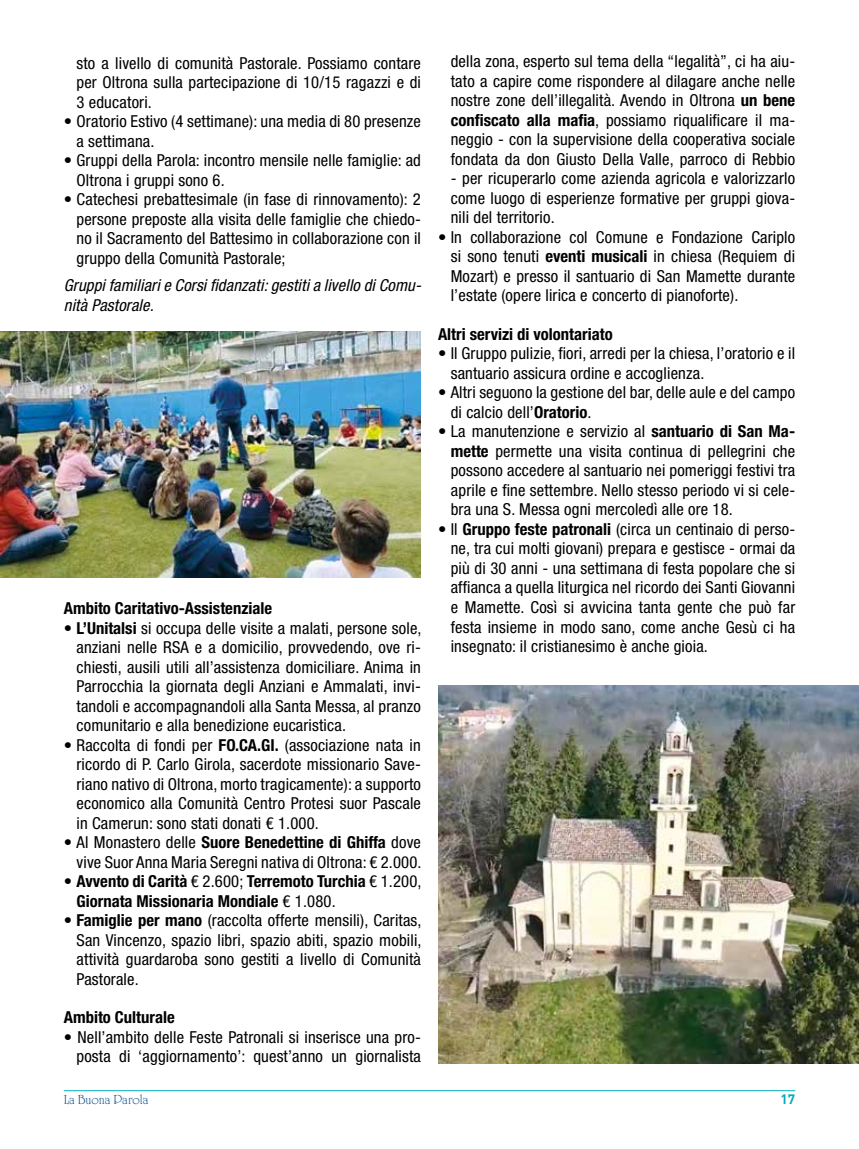
<style>
.page{position:relative;width:859px;height:1149px;background:#fff}
.page>*{position:absolute;margin:0;border:0;box-sizing:border-box;transform-origin:0 0}
.t1{font:condensed 16.5px/19.5px "Helvetica Neue LT Std";letter-spacing:.01em;color:#000;text-align:justify}
.t2{font:700 condensed 16.5px/19.5px "Helvetica Neue LT Std";color:#000}
.t3{font:italic condensed 16.5px/19.5px "Helvetica Neue LT Std";letter-spacing:.01em;color:#000}
.t4{font:13.5px "University Roman Std";color:#004884}
.t5{font:700 13.5px "DIN Pro";color:#00adba}
.s1{font-weight:700}
.s2{font-weight:400}
</style>
<div class="page">
<hr style="left:64px;top:1089px;width:731px;height:1px;background:#00adba">
<img style="left:0;top:332px;width:421px;height:245px">
<img style="left:438px;top:685px;width:421px;height:378px">
<p class="t1" style="left:77px;top:53px;width:346px">sto a livello di comunità Pastorale. Possiamo contare per Oltrona sulla partecipazione di 10/15 ragazzi e di 3 educatori.</p>
<p class="t1" style="left:77px;top:111px;width:346px;text-indent:-13px">• Oratorio Estivo (4 settimane): una media di 80 presenze a settimana.</p>
<p class="t1" style="left:77px;top:150px;width:346px;text-indent:-13px">• Gruppi della Parola: incontro mensile nelle famiglie: ad<br>Oltrona i gruppi sono 6.</p>
<p class="t1" style="left:77px;top:189px;width:346px;text-indent:-13px">• Catechesi prebattesimale (in fase di rinnovamento): 2 persone preposte alla visita delle famiglie che chiedo&shy;no il Sacramento del Battesimo in collaborazione con il gruppo della Comunità Pastorale;</p>
<p class="t3" style="left:64px;top:276px;width:359px">Gruppi familiari e Corsi fidanzati: gestiti a livello di Comu&shy;nità Pastorale.</p>
<p class="t2" style="left:64px;top:598px;width:210px">Ambito Caritativo-Assistenziale</p>
<p class="t1" style="left:77px;top:617px;width:347px;text-indent:-13px">• <span class="s1">L’Unitalsi</span> si occupa delle visite a malati, persone sole, anziani nelle RSA e a domicilio, provvedendo, ove ri&shy;chiesti, ausili utili all’assistenza domiciliare. Anima in Parrocchia la giornata degli Anziani e Ammalati, invi&shy;tandoli e accompagnandoli alla Santa Messa, al pranzo comunitario e alla benedizione eucaristica.</p>
<p class="t1" style="left:77px;top:734px;width:346px;text-indent:-13px">• Raccolta di fondi per <span class="s1">FO.CA.GI.</span> (associazione nata in ricordo di P. Carlo Girola, sacerdote missionario Save&shy;riano nativo di Oltrona, morto tragicamente): a supporto economico alla Comunità Centro Protesi suor Pascale in Camerun: sono stati donati € 1.000.</p>
<p class="t1" style="left:64px;top:832px;width:359px;text-align:right">• Al Monastero delle <span class="s1">Suore Benedettine di Ghiffa</span> dove vive Suor Anna Maria Seregni nativa di Oltrona: € 2.000.</p>
<p class="t2" style="left:77px;top:871px;width:347px;text-indent:-13px"><span class="s2">•</span> Avvento di Carità <span class="s2">€ 2.600;</span> Terremoto Turchia <span class="s2">€ 1.200,<br></span>Giornata Missionaria Mondiale <span class="s2">€ 1.080.</span></p>
<p class="t1" style="left:77px;top:910px;width:347px;text-indent:-13px">• <span class="s1">Famiglie per mano</span> (raccolta offerte mensili), Caritas, San Vincenzo, spazio libri, spazio abiti, spazio mobili, attività guardaroba sono gestiti a livello di Comunità Pastorale.</p>
<p class="t2" style="left:64px;top:1007px;width:112px">Ambito Culturale</p>
<p class="t1" style="left:64px;top:1026px;width:359px;text-align:right">• Nell’ambito delle Feste Patronali si inserisce una pro&shy;posta di ‘aggiornamento’: quest’anno un giornalista</p>
<p class="t1" style="left:451px;top:51px;width:346px">della zona, esperto sul tema della “legalità”, ci ha aiu&shy;tato a capire come rispondere al dilagare anche nelle nostre zone dell’illegalità. Avendo in Oltrona <span class="s1">un bene confiscato alla mafia</span>, possiamo riqualificare il ma&shy;neggio - con la supervisione della cooperativa sociale fondata da don Giusto Della Valle, parroco di Rebbio</p>
<p class="t1" style="left:451px;top:168px;width:346px">- per ricuperarlo come azienda agricola e valorizzarlo come luogo di esperienze formative per gruppi giova&shy;nili del territorio.</p>
<p class="t1" style="left:451px;top:227px;width:346px;text-indent:-13px">• In collaborazione col Comune e Fondazione Cariplo si sono tenuti <span class="s1">eventi musicali</span> in chiesa (Requiem di Mozart) e presso il santuario di San Mamette durante l’estate (opere lirica e concerto di pianoforte).</p>
<p class="t2" style="left:438px;top:324px;width:176px">Altri servizi di volontariato</p>
<p class="t1" style="left:451px;top:343px;width:346px;text-indent:-13px">• Il Gruppo pulizie, fiori, arredi per la chiesa, l’oratorio e il santuario assicura ordine e accoglienza.</p>
<p class="t1" style="left:451px;top:382px;width:346px;text-indent:-13px">• Altri seguono la gestione del bar, delle aule e del campo di calcio dell’<span class="s1">Oratorio</span>.</p>
<p class="t1" style="left:451px;top:421px;width:346px;text-indent:-13px">• La manutenzione e servizio al <span class="s1">santuario di San Ma&shy;mette</span> permette una visita continua di pellegrini che possono accedere al santuario nei pomeriggi festivi tra aprile e fine settembre. Nello stesso periodo vi si cele&shy;bra una S. Messa ogni mercoledì alle ore 18.</p>
<p class="t1" style="left:451px;top:519px;width:346px;text-indent:-13px">• Il <span class="s1">Gruppo feste patronali</span> (circa un centinaio di perso&shy;ne, tra cui molti giovani) prepara e gestisce - ormai da più di 30 anni - una settimana di festa popolare che si affianca a quella liturgica nel ricordo dei Santi Giovanni e Mamette. Così si avvicina tanta gente che può far festa insieme in modo sano, come anche Gesù ci ha insegnato: il cristianesimo è anche gioia.</p>
<p class="t4" style="left:64px;top:1091px;width:86px">La Buona Parola</p>
<p class="t5" style="left:780px;top:1087px;width:16px">17</p>
</div>
